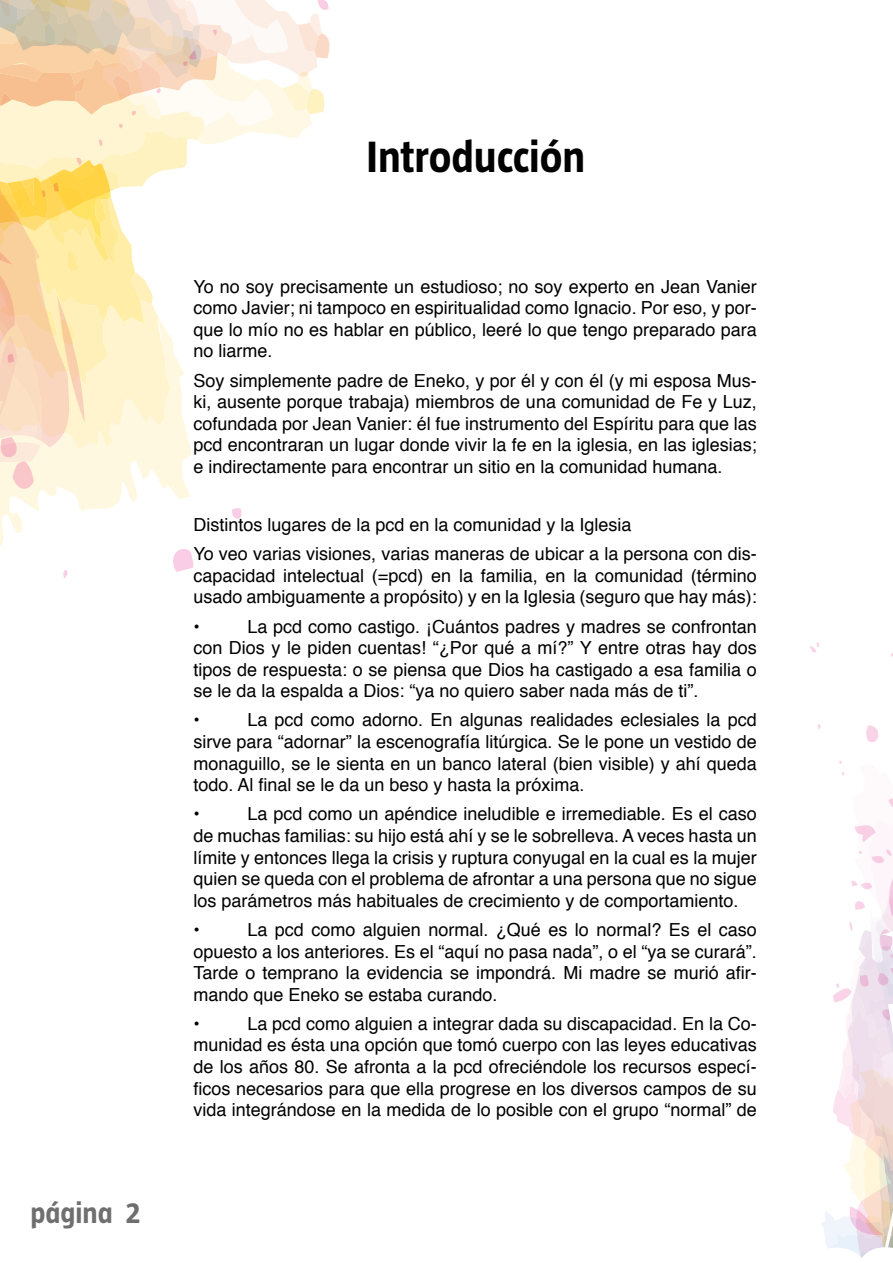
<style>
.page{position:relative;width:893px;height:1263px;background:#fff}
.page>*{position:absolute;margin:0;border:0;box-sizing:border-box;transform-origin:0 0}
.t1{font:700 45px "Taz";color:#000}
.t2{font:700 30px "Taz";color:#706f6f}
.t3{font:18px/21.6px "Helvetica";color:#000;text-align:justify}
</style>
<div class="page">
<svg style="left:810px;top:642px;width:83px;height:616px"></svg>
<svg style="left:0;top:493px;width:190px;height:53px"></svg>
<svg style="left:166px;top:542px;width:28px;height:30px"></svg>
<svg style="left:63px;top:570px;width:5px;height:8px"></svg>
<svg style="left:232px;top:508px;width:10px;height:11px"></svg>
<svg style="left:0;top:0;width:330px;height:493px"></svg>
<h2 class="t2" style="left:30px;top:1197px;width:112px">página 2</h2>
<h1 class="t1" style="left:367px;top:134px;width:220px">Introducción</h1>
<p class="t3" style="left:193px;top:276px;width:565px">Yo no soy precisamente un estudioso; no soy experto en Jean Vanier como Javier; ni tampoco en espiritualidad como Ignacio. Por eso, y por&shy;que lo mío no es hablar en público, leeré lo que tengo preparado para no liarme.</p>
<p class="t3" style="left:193px;top:370px;width:565px">Soy simplemente padre de Eneko, y por él y con él (y mi esposa Mus&shy;ki, ausente porque trabaja) miembros de una comunidad de Fe y Luz, cofundada por Jean Vanier: él fue instrumento del Espíritu para que las pcd encontraran un lugar donde vivir la fe en la iglesia, en las iglesias; e indirectamente para encontrar un sitio en la comunidad humana.</p>
<p class="t3" style="left:193px;top:511px;width:565px;line-height:29.1px">Distintos lugares de la pcd en la comunidad y la Iglesia<br>Yo veo varias visiones, varias maneras de ubicar a la persona con dis-</p>
<p class="t3" style="left:193px;top:565px;width:565px">capacidad intelectual (=pcd) en la familia, en la comunidad (término usado ambiguamente a propósito) y en la Iglesia (seguro que hay más):</p>
<p class="t3" style="left:193px;top:616px;width:8px">•</p>
<p class="t3" style="left:193px;top:616px;width:565px;text-indent:54px">La pcd como castigo. ¡Cuántos padres y madres se confrontan con Dios y le piden cuentas! “¿Por qué a mí?” Y entre otras hay dos tipos de respuesta: o se piensa que Dios ha castigado a esa familia o se le da la espalda a Dios: “ya no quiero saber nada más de ti”.</p>
<p class="t3" style="left:193px;top:710px;width:8px">•</p>
<p class="t3" style="left:193px;top:710px;width:565px;text-indent:54px">La pcd como adorno. En algunas realidades eclesiales la pcd sirve para “adornar” la escenografía litúrgica. Se le pone un vestido de monaguillo, se le sienta en un banco lateral (bien visible) y ahí queda todo. Al final se le da un beso y hasta la próxima.</p>
<p class="t3" style="left:193px;top:804px;width:8px">•</p>
<p class="t3" style="left:193px;top:804px;width:565px;text-indent:54px">La pcd como un apéndice ineludible e irremediable. Es el caso de muchas familias: su hijo está ahí y se le sobrelleva. A veces hasta un límite y entonces llega la crisis y ruptura conyugal en la cual es la mujer quien se queda con el problema de afrontar a una persona que no sigue los parámetros más habituales de crecimiento y de comportamiento.</p>
<p class="t3" style="left:193px;top:919px;width:8px">•</p>
<p class="t3" style="left:193px;top:919px;width:565px;text-indent:54px">La pcd como alguien normal. ¿Qué es lo normal? Es el caso opuesto a los anteriores. Es el “aquí no pasa nada”, o el “ya se curará”.<br>Tarde o temprano la evidencia se impondrá. Mi madre se murió afir&shy;mando que Eneko se estaba curando.</p>
<p class="t3" style="left:193px;top:1013px;width:8px">•</p>
<p class="t3" style="left:193px;top:1013px;width:565px;text-indent:54px">La pcd como alguien a integrar dada su discapacidad. En la Co&shy;munidad es ésta una opción que tomó cuerpo con las leyes educativas de los años 80. Se afronta a la pcd ofreciéndole los recursos especí&shy;ficos necesarios para que ella progrese en los diversos campos de su vida integrándose en la medida de lo posible con el grupo “normal” de</p>
</div>
